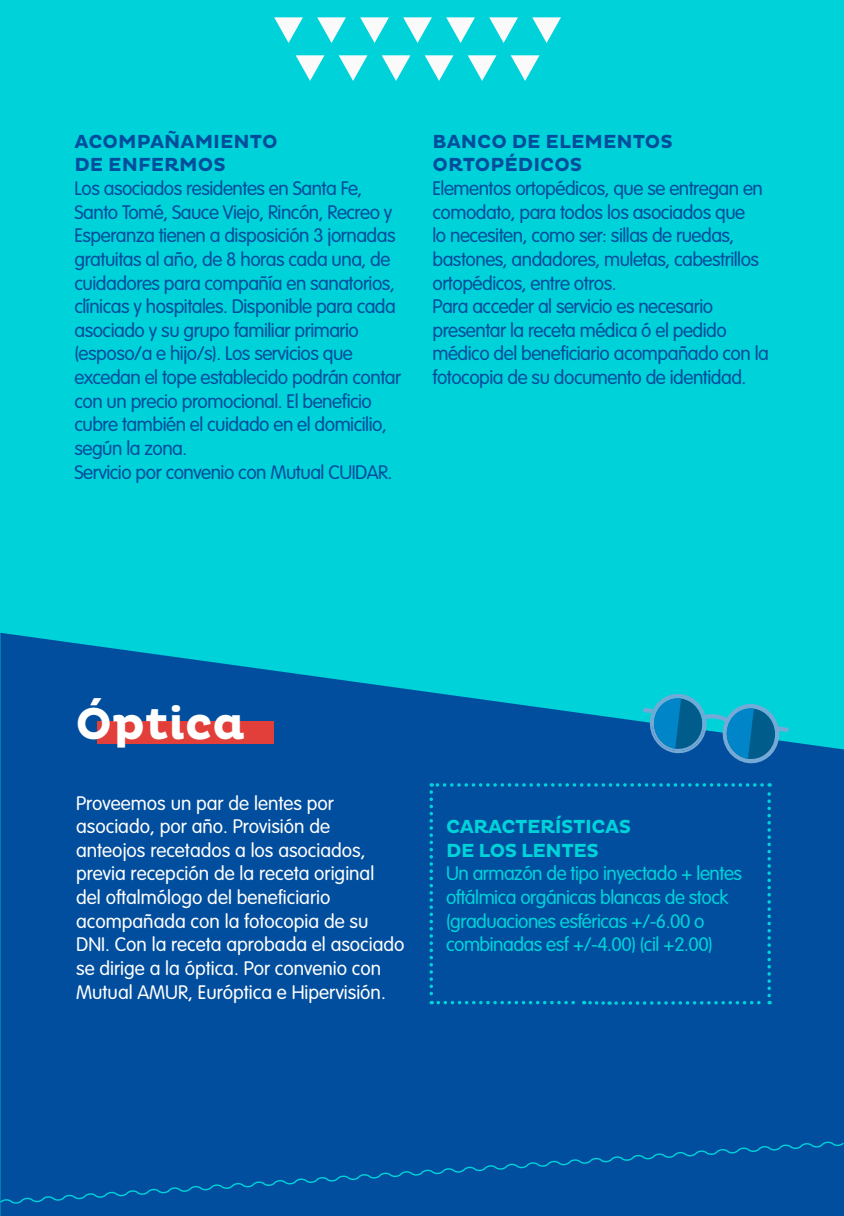
<style>
.page{position:relative;width:844px;height:1216px;background:#fff}
.page>*{position:absolute;margin:0;border:0;box-sizing:border-box;transform-origin:0 0}
.parrafo{font:700 45.5px "Pluto";color:#fff}
.parrafo-2{font:300 19.25px/23.6px "VAG Rounded Std";letter-spacing:-.025em;color:#004d9c}
.parrafo-3{font:300 19.25px/23.6px "VAG Rounded Std";color:#fff}
.parrafo-4{font:300 19.25px/23.6px "VAG Rounded Std";letter-spacing:-.025em;color:#00d2da}
.parrafo-5{font:700 19.25px "Pluto";color:#004d9c}
.parrafo-6{font:700 19.25px "Pluto";letter-spacing:-.025em;color:#00d2da}
</style>
<div class="page">
<div style="left:0;top:0;width:843px;height:1215px;background:#00d2da"></div>
<svg style="left:0;top:632px;width:843px;height:583px;background:#005ea4"></svg>
<div style="left:98px;top:721px;width:176px;height:22px;background:#e23f3b"></div>
<div style="left:429px;top:783px;width:341px;height:221px;background:#004e9d"></div>
<svg style="left:642px;top:692px;width:146px;height:73px"></svg>
<svg style="left:532px;top:17px;width:29px;height:26px"></svg>
<svg style="left:489px;top:17px;width:29px;height:26px"></svg>
<svg style="left:446px;top:17px;width:29px;height:26px"></svg>
<svg style="left:403px;top:17px;width:29px;height:26px"></svg>
<svg style="left:360px;top:17px;width:29px;height:26px"></svg>
<svg style="left:317px;top:17px;width:29px;height:26px"></svg>
<svg style="left:274px;top:17px;width:29px;height:26px"></svg>
<svg style="left:510px;top:55px;width:29px;height:26px"></svg>
<svg style="left:467px;top:55px;width:29px;height:26px"></svg>
<svg style="left:424px;top:55px;width:29px;height:26px"></svg>
<svg style="left:381px;top:55px;width:29px;height:26px"></svg>
<svg style="left:338px;top:55px;width:29px;height:26px"></svg>
<svg style="left:295px;top:55px;width:29px;height:26px"></svg>
<div style="left:0;top:1139px;width:843px;height:66px;background:#004e9d"></div>
<p class="parrafo-5" style="left:74px;top:130px;width:205px">ACOMPAÑAMIENTO</p>
<p class="parrafo-5" style="left:74px;top:154px;width:153px">DE ENFERMOS</p>
<p class="parrafo-2" style="left:74px;top:177px;width:328px">Los asociados residentes en Santa Fe, Santo Tomé, Sauce Viejo, Rincón, Recreo y Esperanza tienen a disposición 3 jornadas gratuitas al año, de 8 horas cada una, de cuidadores para compañía en sanatorios, clínicas y hospitales. Disponible para cada asociado y su grupo familiar primario (esposo/a e hijo/s). Los servicios que excedan el tope establecido podrán contar con un precio promocional. El beneficio cubre también el cuidado en el domicilio, según la zona.</p>
<p class="parrafo-2" style="left:74px;top:461px;width:319px">Servicio por convenio con Mutual CUIDAR.</p>
<p class="parrafo-5" style="left:432px;top:130px;width:242px">BANCO DE ELEMENTOS</p>
<p class="parrafo-5" style="left:432px;top:154px;width:151px">ORTOPÉDICOS</p>
<p class="parrafo-2" style="left:432px;top:177px;width:332px">Elementos ortopédicos, que se entregan en comodato, para todos los asociados que lo necesiten, como ser: sillas de ruedas, bastones, andadores, muletas, cabestrillos ortopédicos, entre otros.</p>
<p class="parrafo-2" style="left:432px;top:295px;width:338px">Para acceder al servicio es necesario presentar la receta médica ó el pedido médico del beneficiario acompañado con la fotocopia de su documento de identidad.</p>
<p class="parrafo" style="left:76px;top:697px;width:171px">Óptica</p>
<p class="parrafo-3" style="left:76px;top:791px;width:330px">Proveemos un par de lentes por asociado, por año. Provisión de<br>anteojos recetados a los asociados, previa recepción de la receta original<br>del oftalmólogo del beneficiario acompañada con la fotocopia de su DNI. Con la receta aprobada el asociado se dirige a la óptica. Por convenio con Mutual AMUR, Európtica e Hipervisión.</p>
<p class="parrafo-6" style="left:446px;top:815px;width:187px">CARACTERÍSTICAS</p>
<p class="parrafo-6" style="left:446px;top:839px;width:154px">DE LOS LENTES</p>
<p class="parrafo-4" style="left:446px;top:862px;width:297px">Un armazón de tipo inyectado + lentes oftálmica orgánicas blancas de stock (graduaciones esféricas +/-6.00 o</p>
<p class="parrafo-4" style="left:446px;top:933px;width:268px">combinadas esf +/-4.00) (cil +2.00)</p>
</div>
